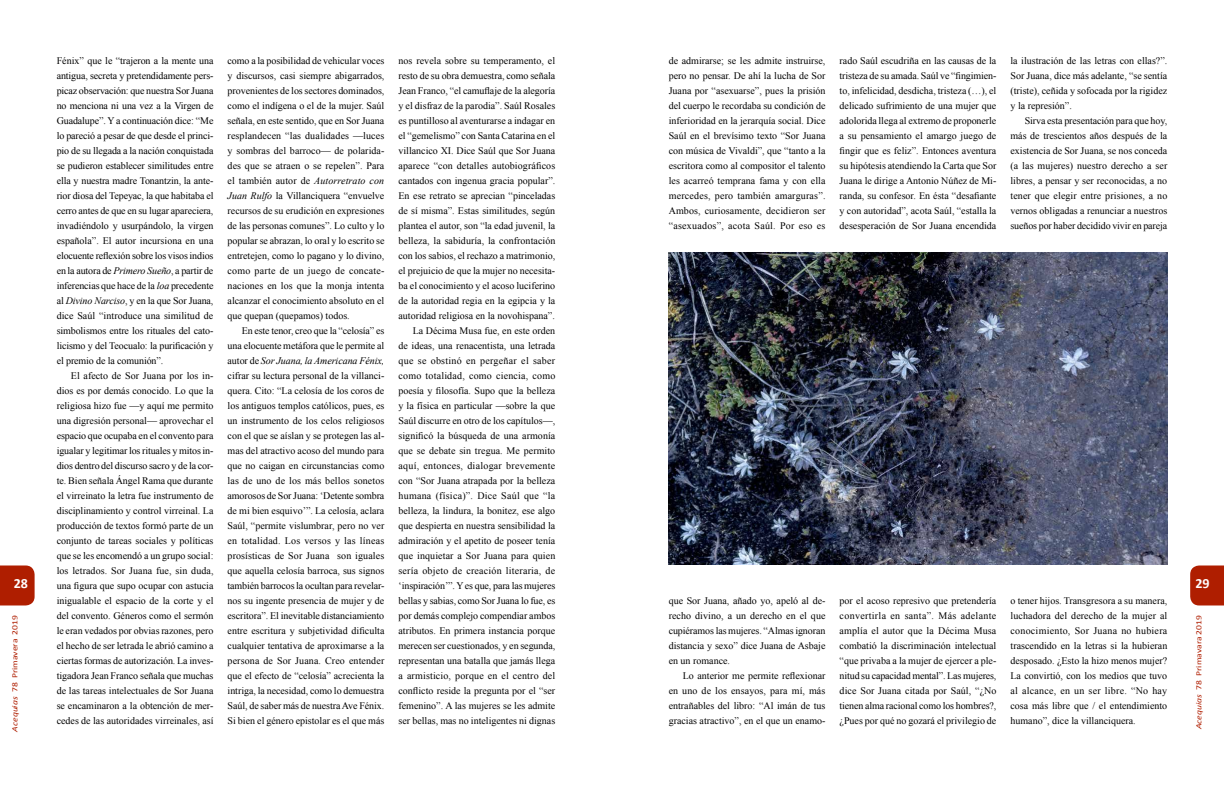
<style>
.page{position:relative;width:1224px;height:792px;background:#fff}
.page>*{position:absolute;margin:0;border:0;box-sizing:border-box;transform-origin:0 0}
.t1{font:700 14px "Calibri";color:#fff}
.t2{font:10px/15px "Times New Roman";color:#000;text-align:justify}
.t3{font:8px "Calibri";color:#af1e00;scale:1.2 1}
.s1{font-style:italic}
</style>
<div class="page">
<svg style="left:1190px;top:566px;width:34px;height:39px"></svg>
<svg style="left:0;top:566px;width:35px;height:39px"></svg>
<img style="left:669px;top:253px;width:498px;height:312px">
<h1 class="t1" style="left:14px;top:574px;width:16px">28</h1>
<p class="t3" style="left:10px;top:732px;width:99px;rotate:-90deg"><span class="s1">Acequias</span> 78 Primavera 2019</p>
<p class="t2" style="left:57px;top:53px;width:158px">Fénix” que le “trajeron a la mente una antigua, secreta y pretendidamente pers&shy;picaz observación: que nuestra Sor Juana no menciona ni una vez a la Virgen de Guadalupe”. Y a continuación dice: “Me lo pareció a pesar de que desde el princi&shy;pio de su llegada a la nación conquistada se pudieron establecer similitudes entre ella y nuestra madre Tonantzin, la ante&shy;rior diosa del Tepeyac, la que habitaba el cerro antes de que en su lugar apareciera, invadiéndolo y usurpándolo, la virgen española”. El autor incursiona en una elocuente reflexión sobre los visos indios en la autora de <span class="s1">Primero Sueño</span>, a partir de inferencias que hace de la <span class="s1">loa</span> precedente al <span class="s1">Divino Narciso</span>, y en la que Sor Juana, dice Saúl “introduce una similitud de simbolismos entre los rituales del cato&shy;licismo y del Teocualo: la purificación y el premio de la comunión”.</p>
<p class="t2" style="left:57px;top:368px;width:158px;text-indent:14px">El afecto de Sor Juana por los in&shy;dios es por demás conocido. Lo que la religiosa hizo fue —y aquí me permito una digresión personal— aprovechar el espacio que ocupaba en el convento para igualar y legitimar los rituales y mitos in&shy;dios dentro del discurso sacro y de la cor&shy;te. Bien señala Ángel Rama que durante el virreinato la letra fue instrumento de disciplinamiento y control virreinal. La producción de textos formó parte de un conjunto de tareas sociales y políticas que se les encomendó a un grupo social: los letrados. Sor Juana fue, sin duda, una figura que supo ocupar con astucia inigualable el espacio de la corte y el del convento. Géneros como el sermón le eran vedados por obvias razones, pero el hecho de ser letrada le abrió camino a ciertas formas de autorización. La inves&shy;tigadora Jean Franco señala que muchas de las tareas intelectuales de Sor Juana se encaminaron a la obtención de mer&shy;cedes de las autoridades virreinales, así</p>
<p class="t2" style="left:228px;top:53px;width:158px">como a la posibilidad de vehicular voces y discursos, casi siempre abigarrados, provenientes de los sectores dominados, como el indígena o el de la mujer. Saúl señala, en este sentido, que en Sor Juana resplandecen “las dualidades —luces y sombras del barroco— de polarida&shy;des que se atraen o se repelen”. Para el también autor de <span class="s1">Autorretrato con Juan Rulfo</span> la Villanciquera “envuelve recursos de su erudición en expresiones de las personas comunes”. Lo culto y lo popular se abrazan, lo oral y lo escrito se entretejen, como lo pagano y lo divino, como parte de un juego de concate&shy;naciones en los que la monja intenta alcanzar el conocimiento absoluto en el que quepan (quepamos) todos.</p>
<p class="t2" style="left:228px;top:323px;width:158px;text-indent:14px">En este tenor, creo que la “celosía” es una elocuente metáfora que le permite al autor de <span class="s1">Sor Juana, la Americana Fénix, </span>cifrar su lectura personal de la villanci&shy;quera. Cito: “La celosía de los coros de los antiguos templos católicos, pues, es un instrumento de los celos religiosos con el que se aíslan y se protegen las al&shy;mas del atractivo acoso del mundo para que no caigan en circunstancias como las de uno de los más bellos sonetos amorosos de Sor Juana: ‘Detente sombra de mi bien esquivo’”. La celosía, aclara Saúl, “permite vislumbrar, pero no ver en totalidad. Los versos y las líneas prosísticas de Sor Juana son iguales que aquella celosía barroca, sus signos también barrocos la ocultan para revelar&shy;nos su ingente presencia de mujer y de escritora”. El inevitable distanciamiento entre escritura y subjetividad dificulta cualquier tentativa de aproximarse a la persona de Sor Juana. Creo entender que el efecto de “celosía” acrecienta la intriga, la necesidad, como lo demuestra Saúl, de saber más de nuestra Ave Fénix.<br>Si bien el género epistolar es el que más</p>
<p class="t2" style="left:399px;top:53px;width:158px;text-align:right">nos revela sobre su temperamento, el resto de su obra demuestra, como señala Jean Franco, “el camuflaje de la alegoría y el disfraz de la parodia”. Saúl Rosales es puntilloso al aventurarse a indagar en el “gemelismo” con Santa Catarina en el villancico XI. Dice Saúl que Sor Juana aparece “con detalles autobiográficos cantados con ingenua gracia popular”.<br>En ese retrato se aprecian “pinceladas de sí misma”. Estas similitudes, según plantea el autor, son “la edad juvenil, la belleza, la sabiduría, la confrontación con los sabios, el rechazo a matrimonio, el prejuicio de que la mujer no necesita&shy;ba el conocimiento y el acoso luciferino de la autoridad regia en la egipcia y la autoridad religiosa en la novohispana”.<br>La Décima Musa fue, en este orden<br>de ideas, una renacentista, una letrada que se obstinó en pergeñar el saber como totalidad, como ciencia, como poesía y filosofía. Supo que la belleza y la física en particular —sobre la que Saúl discurre en otro de los capítulos—, significó la búsqueda de una armonía que se debate sin tregua. Me permito aquí, entonces, dialogar brevemente con “Sor Juana atrapada por la belleza humana (física)”. Dice Saúl que “la belleza, la lindura, la bonitez, ese algo que despierta en nuestra sensibilidad la admiración y el apetito de poseer tenía que inquietar a Sor Juana para quien sería objeto de creación literaria, de ‘inspiración’”. Y es que, para las mujeres bellas y sabias, como Sor Juana lo fue, es por demás complejo compendiar ambos atributos. En primera instancia porque merecen ser cuestionados, y en segunda, representan una batalla que jamás llega a armisticio, porque en el centro del conflicto reside la pregunta por el “ser femenino”. A las mujeres se les admite ser bellas, mas no inteligentes ni dignas</p>
<p class="t2" style="left:669px;top:53px;width:158px">de admirarse; se les admite instruirse, pero no pensar. De ahí la lucha de Sor Juana por “asexuarse”, pues la prisión del cuerpo le recordaba su condición de inferioridad en la jerarquía social. Dice Saúl en el brevísimo texto “Sor Juana con música de Vivaldi”, que “tanto a la escritora como al compositor el talento les acarreó temprana fama y con ella mercedes, pero también amarguras”.<br>Ambos, curiosamente, decidieron ser “asexuados”, acota Saúl. Por eso es</p>
<p class="t2" style="left:669px;top:593px;width:158px">que Sor Juana, añado yo, apeló al de&shy;recho divino, a un derecho en el que cupiéramos las mujeres. “Almas ignoran distancia y sexo” dice Juana de Asbaje en un romance.</p>
<p class="t2" style="left:669px;top:668px;width:158px;text-indent:14px">Lo anterior me permite reflexionar en uno de los ensayos, para mí, más entrañables del libro: “Al imán de tus gracias atractivo”, en el que un enamo-</p>
<p class="t2" style="left:840px;top:53px;width:158px">rado Saúl escudriña en las causas de la tristeza de su amada. Saúl ve “fingimien&shy;to, infelicidad, desdicha, tristeza (…), el delicado sufrimiento de una mujer que adolorida llega al extremo de proponerle a su pensamiento el amargo juego de fingir que es feliz”. Entonces aventura su hipótesis atendiendo la Carta que Sor Juana le dirige a Antonio Núñez de Mi&shy;randa, su confesor. En ésta “desafiante y con autoridad”, acota Saúl, “estalla la desesperación de Sor Juana encendida</p>
<p class="t2" style="left:840px;top:593px;width:158px">por el acoso represivo que pretendería convertirla en santa”. Más adelante amplía el autor que la Décima Musa combatió la discriminación intelectual “que privaba a la mujer de ejercer a ple&shy;nitud su capacidad mental”. Las mujeres, dice Sor Juana citada por Saúl, “¿No tienen alma racional como los hombres?, ¿Pues por qué no gozará el privilegio de</p>
<p class="t2" style="left:1011px;top:53px;width:158px">la ilustración de las letras con ellas?”.<br>Sor Juana, dice más adelante, “se sentía (triste), ceñida y sofocada por la rigidez y la represión”.</p>
<p class="t2" style="left:1011px;top:113px;width:158px;text-indent:14px">Sirva esta presentación para que hoy, más de trescientos años después de la existencia de Sor Juana, se nos conceda (a las mujeres) nuestro derecho a ser libres, a pensar y ser reconocidas, a no tener que elegir entre prisiones, a no vernos obligadas a renunciar a nuestros sueños por haber decidido vivir en pareja</p>
<p class="t2" style="left:1011px;top:593px;width:158px">o tener hijos. Transgresora a su manera, luchadora del derecho de la mujer al conocimiento, Sor Juana no hubiera trascendido en la letras si la hubieran desposado. ¿Esto la hizo menos mujer?<br>La convirtió, con los medios que tuvo al alcance, en un ser libre. “No hay cosa más libre que / el entendimiento humano”, dice la villanciquera.</p>
<h1 class="t1" style="left:1195px;top:574px;width:16px">29</h1>
<p class="t3" style="left:1194px;top:729px;width:97px;rotate:-90deg"><span class="s1">Acequias</span> 78 Primavara 2019</p>
</div>
